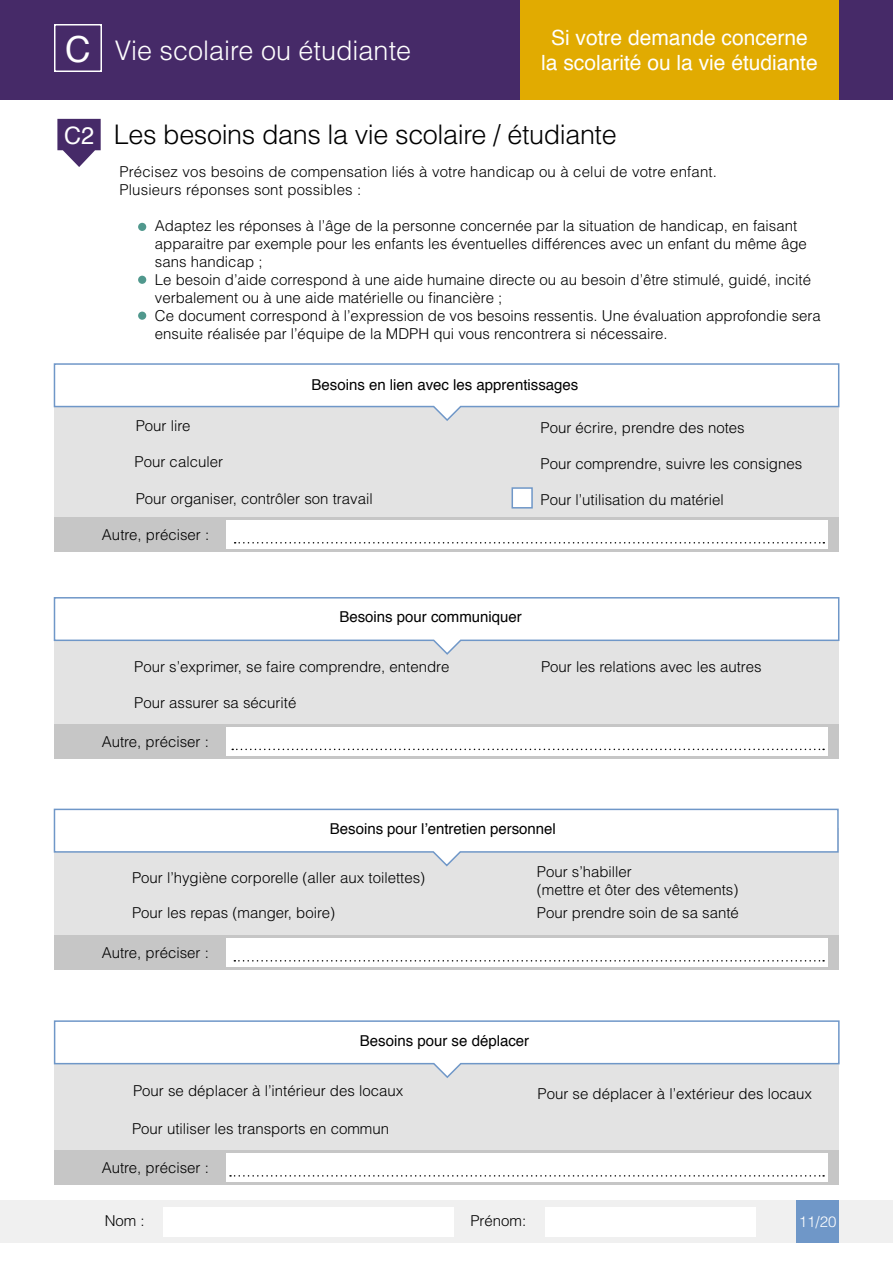
<style>
.page{position:relative;width:893px;height:1263px;background:#fff}
.page>*{position:absolute;margin:0;border:0;box-sizing:border-box;transform-origin:0 0}
.t1{font:36px "Helvetica";color:#fff}
.t2{font:300 27px "Helvetica";letter-spacing:-.015em;color:#000}
.t3{font:300 27px "Helvetica";color:#fff}
.t4{font:24px "Helvetica";color:#fff}
.t5{font:21px/25.2px "Helvetica";color:#fff;text-align:center}
.t6{font:300 15px/18px "Helvetica";color:#000}
.t7{font:15px "Helvetica";color:#000}
.t8{font:300 15px "Helvetica";color:#fff}
</style>
<div class="page">
<div style="left:0;top:1200px;width:893px;height:43px;background:#f0f0f0"></div>
<div style="left:163px;top:1207px;width:291px;height:29px;background:#fff"></div>
<div style="left:545px;top:1207px;width:211px;height:29px;background:#fff"></div>
<div style="left:796px;top:1200px;width:43px;height:43px;background:#6f97c8"></div>
<div style="left:0;top:0;width:893px;height:100px;background:#462a68"></div>
<div style="left:54px;top:375px;width:785px;height:148px;background:#e3e3e3"></div>
<svg style="left:53px;top:363px;width:787px;height:58px"></svg>
<div style="left:511px;top:487px;width:22px;height:21px;background:#fff;border:2px solid #6f97c8"></div>
<div style="left:54px;top:518px;width:785px;height:34px;background:#c6c6c6"></div>
<div style="left:226px;top:520px;width:602px;height:29px;background:#fff"></div>
<svg style="left:235px;top:542px;width:589px;height:1px"></svg>
<div style="left:54px;top:615px;width:785px;height:109px;background:#e3e3e3"></div>
<svg style="left:53px;top:597px;width:787px;height:58px"></svg>
<div style="left:54px;top:724px;width:785px;height:34px;background:#c6c6c6"></div>
<div style="left:226px;top:727px;width:601px;height:28px;background:#fff"></div>
<svg style="left:232px;top:749px;width:592px;height:1px"></svg>
<div style="left:54px;top:828px;width:785px;height:108px;background:#e3e3e3"></div>
<svg style="left:53px;top:808px;width:786px;height:59px"></svg>
<div style="left:54px;top:936px;width:785px;height:34px;background:#c6c6c6"></div>
<div style="left:226px;top:938px;width:601px;height:29px;background:#fff"></div>
<svg style="left:234px;top:960px;width:590px;height:1px"></svg>
<div style="left:54px;top:1042px;width:785px;height:110px;background:#e3e3e3"></div>
<svg style="left:53px;top:1020px;width:787px;height:58px"></svg>
<div style="left:54px;top:1151px;width:785px;height:34px;background:#c6c6c6"></div>
<div style="left:226px;top:1153px;width:601px;height:29px;background:#fff"></div>
<svg style="left:230px;top:1175px;width:594px;height:1px"></svg>
<svg style="left:57px;top:119px;width:44px;height:48px"></svg>
<div style="left:54px;top:24px;width:48px;height:48px;border:2px solid #fff"></div>
<div style="left:138px;top:223px;width:8px;height:8px;background:#50988d;border-radius:50%"></div>
<div style="left:138px;top:276px;width:8px;height:8px;background:#50988d;border-radius:50%"></div>
<div style="left:138px;top:312px;width:8px;height:8px;background:#50988d;border-radius:50%"></div>
<div style="left:520px;top:0;width:319px;height:100px;background:#e1ab01"></div>
<h1 class="t1" style="left:65px;top:21px;width:27px">C</h1>
<h2 class="t3" style="left:115px;top:34px;width:298px">Vie scolaire ou étudiante</h2>
<h3 class="t5" style="left:541px;top:26px;width:278px">Si votre demande concerne la scolarité ou la vie étudiante</h3>
<h3 class="t4" style="left:64px;top:117px;width:32px">C2</h3>
<h2 class="t2" style="left:114px;top:117px;width:504px">Les besoins dans la vie scolaire / étudiante</h2>
<p class="t6" style="left:120px;top:162px;width:599px">Précisez vos besoins de compensation liés à votre handicap ou à celui de votre enfant.<br>Plusieurs réponses sont possibles :</p>
<p class="t6" style="left:155px;top:217px;width:667px">Adaptez les réponses à l’âge de la personne concernée par la situation de handicap, en faisant apparaitre par exemple pour les enfants les éventuelles différences avec un enfant du même âge sans handicap ;<br>Le besoin d’aide correspond à une aide humaine directe ou au besoin d’être stimulé, guidé, incité verbalement ou à une aide matérielle ou financière ;<br>Ce document correspond à l’expression de vos besoins ressentis. Une évaluation approfondie sera ensuite réalisée par l’équipe de la MDPH qui vous rencontrera si nécessaire.</p>
<p class="t6" style="left:136px;top:417px;width:56px">Pour lire</p>
<p class="t6" style="left:135px;top:453px;width:90px">Pour calculer</p>
<p class="t7" style="left:312px;top:373px;width:268px">Besoins en lien avec les apprentissages</p>
<p class="t6" style="left:540px;top:418px;width:206px">Pour écrire, prendre des notes</p>
<p class="t6" style="left:540px;top:454px;width:263px">Pour comprendre, suivre les consignes</p>
<p class="t6" style="left:136px;top:489px;width:239px">Pour organiser, contrôler son travail</p>
<p class="t6" style="left:102px;top:526px;width:109px">Autre, préciser :</p>
<p class="t6" style="left:540px;top:490px;width:185px">Pour l’utilisation du matériel</p>
<p class="t7" style="left:339px;top:605px;width:184px">Besoins pour communiquer</p>
<p class="t6" style="left:134px;top:657px;width:317px">Pour s’exprimer, se faire comprendre, entendre</p>
<p class="t6" style="left:541px;top:657px;width:222px">Pour les relations avec les autres</p>
<p class="t6" style="left:134px;top:694px;width:164px">Pour assurer sa sécurité</p>
<p class="t6" style="left:102px;top:732px;width:109px">Autre, préciser :</p>
<p class="t7" style="left:330px;top:817px;width:228px">Besoins pour l’entretien personnel</p>
<p class="t6" style="left:537px;top:863px;width:203px">Pour s’habiller<br>(mettre et ôter des vêtements)</p>
<p class="t6" style="left:537px;top:904px;width:204px">Pour prendre soin de sa santé</p>
<p class="t6" style="left:132px;top:868px;width:295px">Pour l’hygiène corporelle (aller aux toilettes)</p>
<p class="t6" style="left:132px;top:904px;width:205px">Pour les repas (manger, boire)</p>
<p class="t6" style="left:102px;top:944px;width:109px">Autre, préciser :</p>
<p class="t7" style="left:360px;top:1029px;width:171px">Besoins pour se déplacer</p>
<p class="t6" style="left:133px;top:1081px;width:272px">Pour se déplacer à l’intérieur des locaux</p>
<p class="t6" style="left:132px;top:1119px;width:259px">Pour utiliser les transports en commun</p>
<p class="t6" style="left:102px;top:1159px;width:109px">Autre, préciser :</p>
<p class="t6" style="left:538px;top:1084px;width:276px">Pour se déplacer à l’extérieur des locaux</p>
<p class="t6" style="left:105px;top:1211px;width:42px">Nom :</p>
<p class="t6" style="left:470px;top:1211px;width:57px">Prénom:</p>
<p class="t8" style="left:799px;top:1212px;width:39px">11/20</p>
</div>
